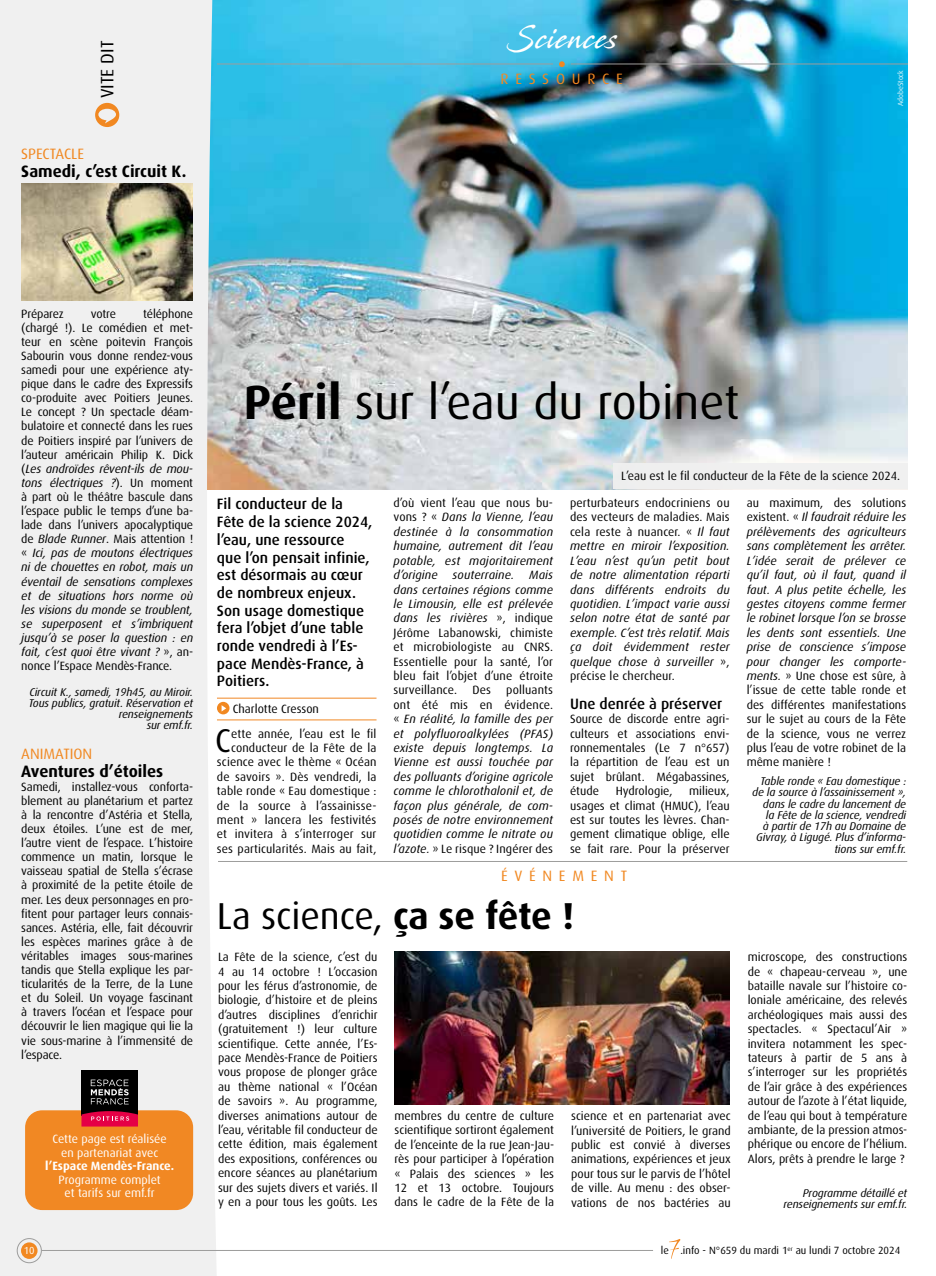
<style>
.page{position:relative;width:936px;height:1276px;background:#fff}
.page>*{position:absolute;margin:0;border:0;box-sizing:border-box;transform-origin:0 0}
.t1{font:48px "Dax";color:#000}
.t2{font:37.5px "Dax";letter-spacing:-.005em;color:#000}
.t3{font:33px "Dax";color:#000}
.t4{font:30px "Stingray";letter-spacing:.04em;color:#fff;scale:.74 1}
.t5{font:18px "Dax";color:#000}
.t6{font:700 16.5px "Dax";color:#000}
.t7{font:500 15px/17.7px "Dax";color:#000}
.t8{font:15px "Dax";color:#f18821}
.t9{font:15px "Dax";letter-spacing:.45em;color:#f18821}
.t10{font:12px/14.4px "Dax";color:#000;text-align:justify}
.t11{font:italic 12px/14.4px "Dax";letter-spacing:.01em;color:#000;text-align:justify}
.t12{font:12px/13.5px "Dax";color:#fff;text-align:center}
.t13{font:700 12px "Dax";color:#fff}
.t14{font:italic 11.25px/11.2px "Dax";letter-spacing:-.01em;color:#000;text-align:right}
.t15{font:10.5px "Dax";color:#000}
.t16{font:10.2px "Dax";color:#fff}
.t17{font:7.5px "Dax";letter-spacing:-.01em;color:#fff}
.s1{font-style:italic}
.s2{font-weight:700}
.s3{font-style:normal}
</style>
<div class="page">
<img style="left:218px;top:0;width:689px;height:489px">
<div style="left:0;top:0;width:218px;height:1276px;background:#f0f0f0"></div>
<hr style="left:217px;top:698px;width:159px;height:1px;background:#f18825">
<svg style="left:217px;top:702px;width:12px;height:12px"></svg>
<hr style="left:217px;top:719px;width:159px;height:1px;background:#f18825">
<div style="left:613px;top:463px;width:294px;height:26px;background:#f0f0f0"></div>
<svg style="left:95px;top:103px;width:24px;height:24px"></svg>
<hr style="left:217px;top:64px;width:336px;height:1px;background:#9d9d9c">
<hr style="left:570px;top:64px;width:337px;height:1px;background:#9d9d9c">
<svg style="left:559px;top:61px;width:5px;height:6px"></svg>
<div style="left:21px;top:1242px;width:17px;height:17px;background:#f18821;border-radius:50%"></div>
<div style="left:17px;top:1238px;width:25px;height:25px;border:1px solid #9d9d9c;border-radius:50%"></div>
<hr style="left:218px;top:861px;width:689px;height:1px;background:#9d9d9c">
<img style="left:394px;top:951px;width:335px;height:153px">
<div style="left:25px;top:1110px;width:168px;height:100px;background:#f18823;border-radius:17px"></div>
<div style="left:81px;top:1070px;width:57px;height:45px;background:#000"></div>
<svg style="left:81px;top:1111px;width:57px;height:15px"></svg>
<svg style="left:91px;top:1079px;width:38px;height:25px"></svg>
<img style="left:21px;top:183px;width:171px;height:118px">
<hr style="left:42px;top:1250px;width:611px;height:1px;background:#9d9d9c">
<svg style="left:669px;top:1239px;width:11px;height:19px"></svg>
<h3 class="t5" style="left:97px;top:98px;width:59px;rotate:-90deg">VITE DIT</h3>
<p class="t8" style="left:21px;top:145px;width:64px">SPECTACLE</p>
<h3 class="t6" style="left:21px;top:161px;width:167px">Samedi, c’est Circuit K.</h3>
<h3 class="t4" style="left:506px;top:18px;width:153px">Sciences</h3>
<p class="t9" style="left:500px;top:71px;width:124px">RESSOURCE</p>
<p class="t17" style="left:896px;top:106px;width:37px;rotate:-90deg">AdobeStock</p>
<p class="t10" style="left:21px;top:306px;width:173px;text-indent:122px">téléphone (chargé !). Le comédien et met&shy;teur en scène poitevin François Sabourin vous donne rendez-vous samedi pour une expérience aty&shy;pique dans le cadre des Expressifs co-produite avec Poitiers Jeunes.<br>Le concept ? Un spectacle déam&shy;bulatoire et connecté dans les rues de Poitiers inspiré par l’univers de l’auteur américain Philip K. Dick (<span class="s1">Les androïdes rêvent-ils de mou&shy;tons électriques ?</span>). Un moment à part où le théâtre bascule dans l’espace public le temps d’une ba&shy;lade dans l’univers apocalyptique de <span class="s1">Blade Runner</span>. Mais attention ! « <span class="s1">Ici, pas de moutons électriques ni de chouettes en robot, mais un éventail de sensations complexes et de situations hors norme où les visions du monde se troublent, se superposent et s’imbriquent jusqu’à se poser la question : en fait, c’est quoi être vivant ?</span> », an&shy;nonce l’Espace Mendès-France.</p>
<p class="t14" style="left:29px;top:686px;width:166px">Circuit K., samedi, 19h45, au Miroir.<br>Tous publics, gratuit. Réservation et renseignements<br>sur emf.fr.</p>
<p class="t8" style="left:21px;top:745px;width:73px">ANIMATION</p>
<h3 class="t6" style="left:21px;top:761px;width:143px">Aventures d’étoiles</h3>
<p class="t10" style="left:21px;top:779px;width:173px">Samedi, installez-vous conforta&shy;blement au planétarium et partez à la rencontre d’Astéria et Stella, deux étoiles. L’une est de mer, l’autre vient de l’espace. L’histoire commence un matin, lorsque le vaisseau spatial de Stella s’écrase à proximité de la petite étoile de mer. Les deux personnages en pro&shy;fitent pour partager leurs connais&shy;sances. Astéria, elle, fait découvrir les espèces marines grâce à de véritables images sous-marines tandis que Stella explique les par&shy;ticularités de la Terre, de la Lune et du Soleil. Un voyage fascinant à travers l’océan et l’espace pour découvrir le lien magique qui lie la vie sous-marine à l’immensité de l’espace.</p>
<p class="t10" style="left:21px;top:306px;width:44px">Préparez</p>
<p class="t10" style="left:91px;top:306px;width:27px">votre</p>
<p class="t12" style="left:53px;top:1132px;width:116px">Cette page est réalisée en partenariat avec</p>
<p class="t13" style="left:45px;top:1159px;width:130px">l’Espace Mendès-France.</p>
<p class="t12" style="left:59px;top:1173px;width:104px">Programme complet et tarifs sur emf.fr</p>
<p class="t16" style="left:24px;top:1245px;width:12px">10</p>
<h1 class="t1" style="left:244px;top:376px;width:497px"><span class="s2">Péril</span> sur l’eau du robinet</h1>
<p class="t7" style="left:217px;top:495px;width:157px">Fil conducteur de la<br>Fête de la science 2024, l’eau, une ressource que l’on pensait infinie, est désormais au cœur de nombreux enjeux.<br>Son usage domestique fera l’objet d’une table ronde vendredi à l’Es&shy;pace Mendès-France, à<br>Poitiers.</p>
<p class="t10" style="left:233px;top:701px;width:88px">Charlotte Cresson</p>
<h3 class="t3" style="left:215px;top:722px;width:17px">C</h3>
<p class="t10" style="left:217px;top:726px;width:161px;text-align:right">ette année, l’eau est le fil conducteur de la Fête de la science avec le thème « Océan de savoirs ». Dès vendredi, la table ronde « Eau domestique : de la source à l’assainisse&shy;ment » lancera les festivités et invitera à s’interroger sur ses particularités. Mais au fait,</p>
<p class="t11" style="left:393px;top:496px;width:161px"><span class="s3">d’où vient l’eau que nous bu&shy;vons ? «</span> Dans la Vienne, l’eau destinée à la consommation humaine, autrement dit l’eau potable, est majoritairement d’origine souterraine. Mais dans certaines régions comme le Limousin, elle est prélevée dans les rivières <span class="s3">», indique Jérôme Labanowski, chimiste et microbiologiste au CNRS.<br>Essentielle pour la santé, l’or bleu fait l’objet d’une étroite surveillance.</span></p>
<p class="t11" style="left:393px;top:683px;width:161px;text-indent:113px"><span class="s3">polluants ont été mis en évidence. «</span> En réalité, la famille des per et polyfluoroalkylées (PFAS) existe depuis longtemps. La Vienne est aussi touchée par des polluants d’origine agricole comme le chlorothalonil et, de façon plus générale, de com&shy;posés de notre environnement quotidien comme le nitrate ou l’azote. <span class="s3">» Le risque ? Ingérer des</span></p>
<p class="t10" style="left:472px;top:683px;width:20px">Des</p>
<p class="t10" style="left:621px;top:468px;width:280px">L’eau est le fil conducteur de la Fête de la science 2024.</p>
<p class="t11" style="left:570px;top:496px;width:161px"><span class="s3">perturbateurs endocriniens ou des vecteurs de maladies. Mais cela reste à nuancer. «</span> Il faut mettre en miroir l’exposition.<br>L’eau n’est qu’un petit bout de notre alimentation réparti dans différents endroits du quotidien. L’impact varie aussi selon notre état de santé par exemple. C’est très relatif. Mais ça doit évidemment rester quelque chose à surveiller <span class="s3">», précise le chercheur.</span></p>
<p class="t7" style="left:570px;top:695px;width:153px">Une denrée à préserver</p>
<p class="t10" style="left:570px;top:712px;width:161px">Source de discorde entre agri&shy;culteurs et associations envi&shy;ronnementales (Le 7 n°657) la répartition de l’eau est un sujet brûlant. Mégabassines, étude</p>
<p class="t10" style="left:570px;top:784px;width:161px;text-indent:119px">milieux, usages et climat (HMUC), l’eau est sur toutes les lèvres. Chan&shy;gement climatique oblige, elle se fait rare. Pour la préserver</p>
<p class="t10" style="left:615px;top:784px;width:58px">Hydrologie,</p>
<p class="t11" style="left:746px;top:496px;width:161px"><span class="s3">au maximum, des solutions existent. «</span> Il faudrait réduire les prélèvements des agriculteurs sans complètement les arrêter.<br>L’idée serait de prélever ce qu’il faut, où il faut, quand il faut. A plus petite échelle, les gestes citoyens comme fermer le robinet lorsque l’on se brosse les dents sont essentiels. Une prise de conscience s’impose pour changer les comporte&shy;ments. <span class="s3">» Une chose est sûre, à l’issue de cette table ronde et des différentes manifestations sur le sujet au cours de la Fête de la science, vous ne verrez plus l’eau de votre robinet de la même manière !</span></p>
<p class="t14" style="left:752px;top:775px;width:155px">Table ronde « Eau domestique : de la source à l’assainissement », dans le cadre du lancement de la Fête de la science, vendredi<br>à partir de 17h au Domaine de<br>Givray, à Ligugé. Plus d’informa&shy;tions sur emf.fr.</p>
<p class="t9" style="left:501px;top:867px;width:127px">ÉVÉNEMENT</p>
<h2 class="t2" style="left:217px;top:895px;width:358px">La science, <span class="s2">ça se fête !</span></h2>
<p class="t10" style="left:218px;top:950px;width:161px">La Fête de la science, c’est du 4 au 14 octobre ! L’occasion pour les férus d’astronomie, de biologie, d’histoire et de pleins d’autres disciplines d’enrichir (gratuitement !) leur culture scientifique. Cette année, l’Es&shy;pace Mendès-France de Poitiers vous propose de plonger grâce au thème national « l’Océan de savoirs ». Au programme, diverses animations autour de l’eau, véritable fil conducteur de cette édition, mais également des expositions, conférences ou encore séances au planétarium sur des sujets divers et variés. Il y en a pour tous les goûts. Les</p>
<p class="t10" style="left:394px;top:1108px;width:161px">membres du centre de culture scientifique sortiront également de l’enceinte de la rue Jean-Jau&shy;rès pour participer à l’opération « Palais des sciences » les 12 et 13 octobre. Toujours dans le cadre de la Fête de la</p>
<p class="t10" style="left:571px;top:1109px;width:161px">science et en partenariat avec l’université de Poitiers, le grand public est convié à diverses animations, expériences et jeux pour tous sur le parvis de l’hôtel de ville. Au menu : des obser&shy;vations de nos bactéries au</p>
<p class="t10" style="left:747px;top:950px;width:161px">microscope, des constructions de « chapeau-cerveau », une bataille navale sur l’histoire co&shy;loniale américaine, des relevés archéologiques mais aussi des spectacles. « Spectacul’Air » invitera notamment les spec&shy;tateurs à partir de 5 ans à s’interroger sur les propriétés de l’air grâce à des expériences autour de l’azote à l’état liquide, de l’eau qui bout à température ambiante, de la pression atmos&shy;phérique ou encore de l’hélium.<br>Alors, prêts à prendre le large ?</p>
<p class="t14" style="left:783px;top:1187px;width:125px">Programme détaillé et renseignements sur emf.fr.</p>
<p class="t15" style="left:661px;top:1244px;width:241px">le .info - N°659 du mardi 1<sup>er</sup> au lundi 7 octobre 2024</p>
</div>
